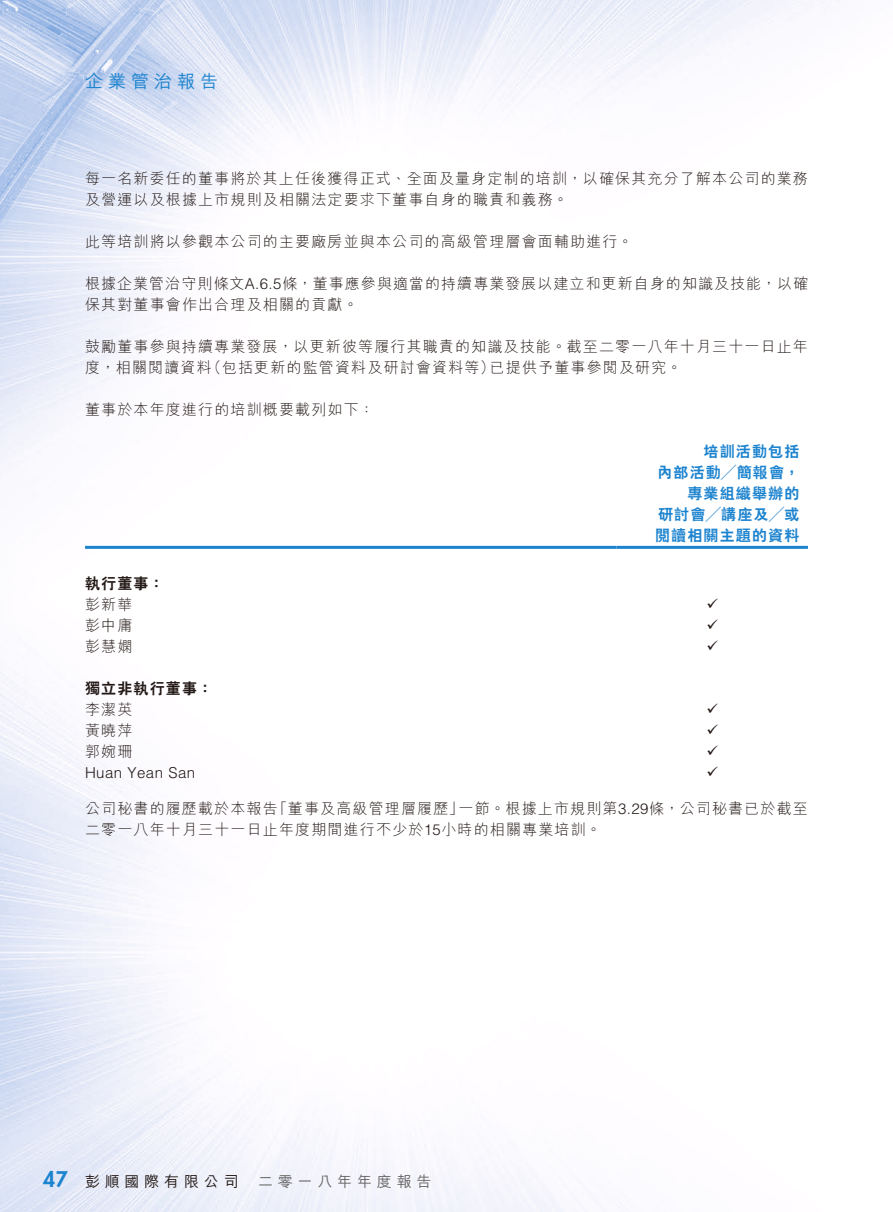
<style>
.page{position:relative;width:893px;height:1212px;background:#fff}
.page>*{position:absolute;margin:0;border:0;box-sizing:border-box;transform-origin:0 0}
.t1{font:800 21px "Futura Std";color:#1c83cf}
.t2{font:500 18px "M Hei HK";letter-spacing:.28em;color:#1c83cf}
.t3{font:300 15px/21px "M Hei HK";letter-spacing:.08em;color:#231916}
.t4{font:800 15px/21px "C Hei 2 HK";letter-spacing:.08em;color:#1c83cf;text-align:right}
.t5{font:800 15px "C Hei 2 HK";letter-spacing:.08em;color:#231916}
.t6{font:300 15px "Helvetica LT Std";letter-spacing:.03em;color:#231916}
.t7{font:500 15px "M Hei HK";letter-spacing:.32em;color:#666565}
.t8{font:500 15px "M Hei HK";letter-spacing:.32em;color:#231916}
.s1{font-family:"Helvetica LT Std"}
</style>
<div class="page">
<img style="left:0;top:0;width:820px;height:1212px">
<hr style="left:85px;top:546px;width:532px;height:3px;background:#1c83cf">
<hr style="left:617px;top:546px;width:191px;height:3px;background:#1c83cf">
<svg style="left:707px;top:598px;width:11px;height:10px"></svg>
<svg style="left:707px;top:619px;width:11px;height:10px"></svg>
<svg style="left:707px;top:640px;width:11px;height:10px"></svg>
<svg style="left:707px;top:703px;width:11px;height:10px"></svg>
<svg style="left:707px;top:724px;width:11px;height:10px"></svg>
<svg style="left:707px;top:745px;width:11px;height:10px"></svg>
<svg style="left:707px;top:766px;width:11px;height:10px"></svg>
<p class="t2" style="left:85px;top:69px;width:135px">企業管治報告</p>
<p class="t3" style="left:85px;top:167px;width:724px">每一名新委任的董事將於其上任後獲得正式、全面及量身定制的培訓，以確保其充分了解本公司的業務及營運以及根據上市規則及相關法定要求下董事自身的職責和義務。</p>
<p class="t3" style="left:85px;top:230px;width:549px">此等培訓將以參觀本公司的主要廠房並與本公司的高級管理層會面輔助進行。</p>
<p class="t3" style="left:85px;top:272px;width:725px">根據企業管治守則條文<span class="s1">A.6.5</span>條，董事應參與適當的持續專業發展以建立和更新自身的知識及技能，以確保其對董事會作出合理及相關的貢獻。</p>
<p class="t3" style="left:490px;top:335px;width:320px;text-indent:-405px">鼓勵董事參與持續專業發展，以更新彼等履行其職責的知識及技能。截至二零一八年十月三十一日止年已提供予董事參閱及研究。</p>
<p class="t3" style="left:207px;top:356px;width:290px">（包括更新的監管資料及研討會資料等）</p>
<p class="t3" style="left:85px;top:356px;width:128px">度，相關閱讀資料</p>
<p class="t3" style="left:85px;top:398px;width:291px">董事於本年度進行的培訓概要載列如下：</p>
<p class="t5" style="left:85px;top:573px;width:80px">執行董事：</p>
<p class="t3" style="left:85px;top:593px;width:49px">彭新華</p>
<p class="t3" style="left:85px;top:614px;width:49px">彭中庸</p>
<p class="t3" style="left:85px;top:635px;width:49px">彭慧嫻</p>
<p class="t5" style="left:85px;top:678px;width:129px">獨立非執行董事：</p>
<p class="t3" style="left:85px;top:698px;width:49px">李潔英</p>
<p class="t3" style="left:85px;top:719px;width:49px">黃曉萍</p>
<p class="t3" style="left:85px;top:740px;width:49px">郭婉珊</p>
<p class="t6" style="left:85px;top:763px;width:112px">Huan Yean San</p>
<p class="t4" style="left:655px;top:441px;width:146px">培訓活動包括<br>內部活動╱簡報會，專業組織舉辦的<br>研討會╱講座及╱或閱讀相關主題的資料</p>
<p class="t3" style="left:273px;top:798px;width:193px">「董事及高級管理層履歷」</p>
<p class="t3" style="left:459px;top:798px;width:351px">一節。根據上市規則第<span class="s1">3.29</span>條，公司秘書已於截至</p>
<p class="t3" style="left:85px;top:798px;width:518px">公司秘書的履歷載於本報告<br>二零一八年十月三十一日止年度期間進行不少於<span class="s1">15</span>小時的相關專業培訓。</p>
<h1 class="t1" style="left:43px;top:1166px;width:26px">47</h1>
<p class="t8" style="left:85px;top:1171px;width:155px">彭順國際有限公司</p>
<p class="t7" style="left:258px;top:1171px;width:175px">二零一八年年度報告</p>
</div>
